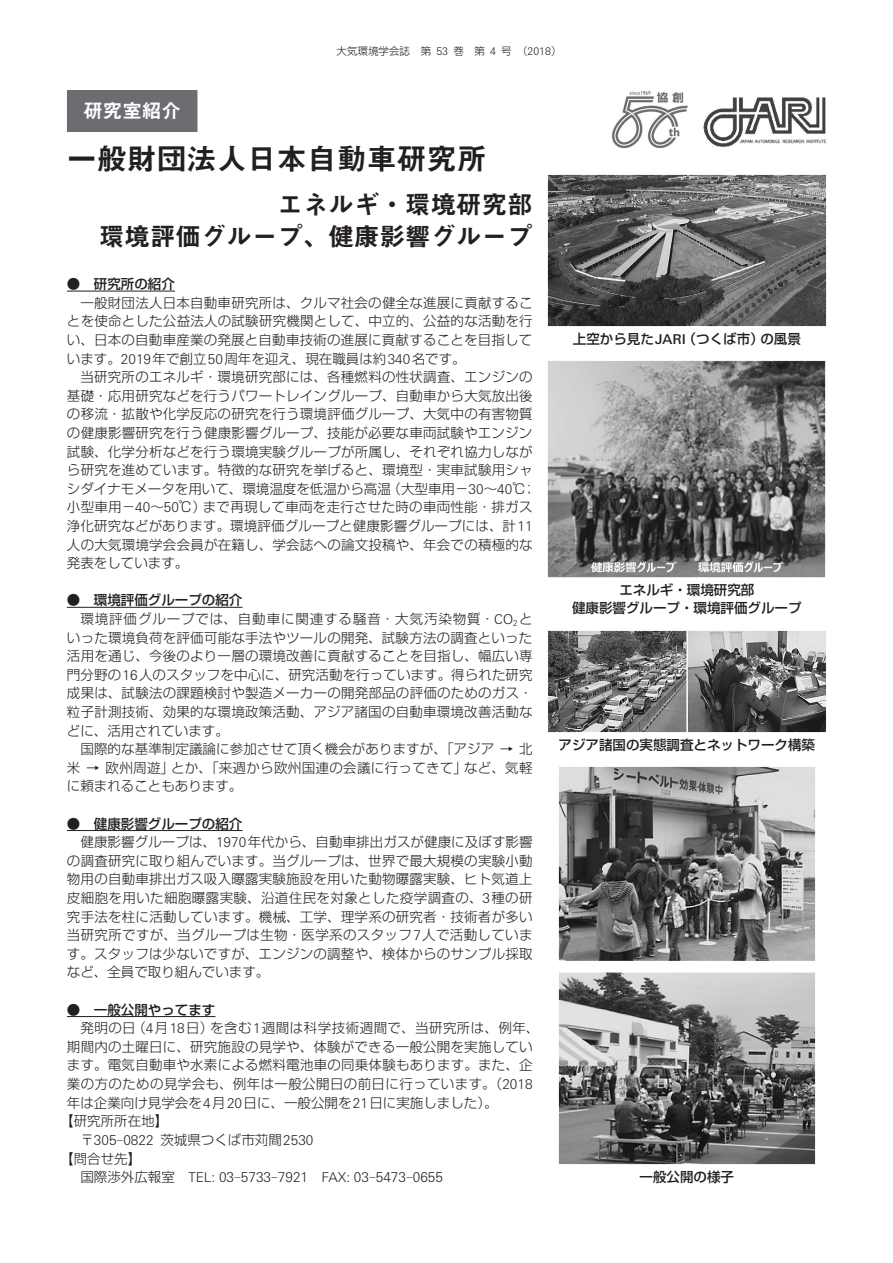
<style>
.page{position:relative;width:893px;height:1263px;background:#fff}
.page>*{position:absolute;margin:0;border:0;box-sizing:border-box;transform-origin:0 0}
.t1{font:30px "Midashi Go Pr 6 MB31";color:#231f20}
.t2{font:25.5px/31.5px "Midashi Go Pr 6 MB31";color:#231f20;text-align:right}
.t3{font:19.5px "Midashi Go Pr 6 MB31";color:#fff}
.t4{font:300 13.5px/18.6px "Shin Go Pr 6";letter-spacing:.015em;color:#231f20;text-align:justify}
.t5{font:500 13.5px/18px "Shin Go Pr 6";color:#231f20;text-align:center}
.t6{font:300 13.5px "Univers Next W1 G";color:#231f20}
.t7{font:300 13.5px "Shin Go Pr 6";letter-spacing:.035em;color:#231f20}
.t8{font:300 13.5px "Shin Go Pr 6";letter-spacing:.065em;color:#231f20}
.t9{font:300 10.5px "Shin Go Pr 6";color:#231f20}
.s1{font-family:"Univers Next W1 G"}
.s2{font-family:"Shin Go Pr 6"}
.s3{font-family:"Koz Min Pro"}
</style>
<div class="page">
<div style="left:67px;top:90px;width:130px;height:42px;background:#6c6d70"></div>
<hr style="left:67px;top:291px;width:108px;height:1px;background:#231f20">
<hr style="left:67px;top:607px;width:175px;height:1px;background:#231f20">
<hr style="left:67px;top:830px;width:175px;height:1px;background:#231f20">
<hr style="left:67px;top:1016px;width:148px;height:1px;background:#231f20">
<img style="left:548px;top:175px;width:278px;height:151px">
<img style="left:548px;top:361px;width:278px;height:216px">
<img style="left:548px;top:630px;width:278px;height:102px">
<img style="left:558px;top:767px;width:257px;height:397px">
<img style="left:612px;top:91px;width:214px;height:58px">
<p class="t9" style="left:337px;top:42px;width:226px">大気環境学会誌　第 <span class="s1">53</span> 巻　第 <span class="s1">4</span> 号　（<span class="s1">2018</span>）</p>
<h3 class="t3" style="left:83px;top:95px;width:99px">研究室紹介</h3>
<h1 class="t1" style="left:67px;top:135px;width:421px">一般財団法人日本自動車研究所</h1>
<h2 class="t2" style="left:99px;top:188px;width:435px">エネルギ・環境研究部<br>環境評価グループ、健康影響グループ</h2>
<p class="t5" style="left:67px;top:274px;width:110px">●　研究所の紹介</p>
<p class="t4" style="left:67px;top:292px;width:467px;text-indent:14px">一般財団法人日本自動車研究所は、クルマ社会の健全な進展に貢献することを使命とした公益法人の試験研究機関として、中立的、公益的な活動を行い、日本の自動車産業の発展と自動車技術の進展に貢献することを目指しています。<span class="s1">2019</span>年で創立<span class="s1">50</span>周年を迎え、現在職員は約<span class="s1">340</span>名です。</p>
<p class="t4" style="left:67px;top:366px;width:470px;text-align:left;text-indent:14px">当研究所のエネルギ・環境研究部には、各種燃料の性状調査、エンジンの基礎・応用研究などを行うパワートレイングループ、自動車から大気放出後の移流・拡散や化学反応の研究を行う環境評価グループ、大気中の有害物質の健康影響研究を行う健康影響グループ、技能が必要な車両試験やエンジン試験、化学分析などを行う環境実験グループが所属し、それぞれ協力しながら研究を進めています。特徴的な研究を挙げると、環境型・実車試験用シャシダイナモメータを用いて、環境温度を低温から高温（大型車用－<span class="s1">30</span>～<span class="s1">40</span>℃；小型車用－<span class="s1">40</span>～<span class="s1">50</span>℃）まで再現して車両を走行させた時の車両性能・排ガス浄化研究などがあります。環境評価グループと健康影響グループには、計<span class="s1">11</span>人の大気環境学会会員が在籍し、学会誌への論文投稿や、年会での積極的な発表をしています。</p>
<p class="t5" style="left:67px;top:590px;width:177px">●　環境評価グループの紹介</p>
<p class="t8" style="left:80px;top:608px;width:454px">環境評価グループでは、自動車に関連する騒音・大気汚染物質・<span class="s1">CO</span><sub>2</sub>と</p>
<p class="t4" style="left:67px;top:627px;width:467px">いった環境負荷を評価可能な手法やツールの開発、試験方法の調査といった</p>
<p class="t4" style="left:67px;top:645px;width:467px">活用を通じ、今後のより一層の環境改善に貢献することを目指し、幅広い専</p>
<p class="t4" style="left:67px;top:664px;width:467px">門分野の<span class="s1">16</span>人のスタッフを中心に、研究活動を行っています。得られた研究</p>
<p class="t4" style="left:67px;top:683px;width:467px">成果は、試験法の課題検討や製造メーカーの開発部品の評価のためのガス・</p>
<p class="t4" style="left:67px;top:701px;width:467px">粒子計測技術、効果的な環境政策活動、アジア諸国の自動車環境改善活動な</p>
<p class="t4" style="left:67px;top:720px;width:163px">どに、活用されています。</p>
<p class="t4" style="left:80px;top:738px;width:454px">国際的な基準制定議論に参加させて頂く機会がありますが、「アジア → 北</p>
<p class="t4" style="left:67px;top:757px;width:467px">米 → 欧州周遊」とか、「来週から欧州国連の会議に行ってきて」など、気軽</p>
<p class="t4" style="left:67px;top:776px;width:177px">に頼まれることもあります。</p>
<p class="t5" style="left:67px;top:814px;width:177px">●　健康影響グループの紹介</p>
<p class="t4" style="left:80px;top:831px;width:454px">健康影響グループは、<span class="s1">1970</span>年代から、自動車排出ガスが健康に及ぼす影響</p>
<p class="t4" style="left:67px;top:850px;width:467px">の調査研究に取り組んでいます。当グループは、世界で最大規模の実験小動</p>
<p class="t4" style="left:67px;top:869px;width:467px">物用の自動車排出ガス吸入曝露実験施設を用いた動物曝露実験、ヒト気道上</p>
<p class="t4" style="left:67px;top:887px;width:467px">皮細胞を用いた細胞曝露実験、沿道住民を対象とした疫学調査の、<span class="s1">3</span>種の研</p>
<p class="t4" style="left:67px;top:906px;width:467px">究手法を柱に活動しています。機械、工学、理学系の研究者・技術者が多い</p>
<p class="t4" style="left:67px;top:925px;width:467px">当研究所ですが、当グループは生物・医学系のスタッフ<span class="s1">7</span>人で活動していま</p>
<p class="t4" style="left:67px;top:943px;width:467px">す。スタッフは少ないですが、エンジンの調整や、検体からのサンプル採取</p>
<p class="t4" style="left:67px;top:962px;width:204px">など、全員で取り組んでいます。</p>
<p class="t5" style="left:67px;top:1000px;width:150px">●　一般公開やってます</p>
<p class="t7" style="left:80px;top:1017px;width:460px">発明の日（<span class="s1">4</span>月<span class="s1">18</span>日）を含む<span class="s1">1</span>週間は科学技術週間で、当研究所は、例年、</p>
<p class="t4" style="left:67px;top:1036px;width:467px">期間内の土曜日に、研究施設の見学や、体験ができる一般公開を実施してい</p>
<p class="t4" style="left:67px;top:1055px;width:467px">ます。電気自動車や水素による燃料電池車の同乗体験もあります。また、企</p>
<p class="t4" style="left:67px;top:1073px;width:467px">業の方のための見学会も、例年は一般公開日の前日に行っています。（<span class="s1">2018</span></p>
<p class="t4" style="left:67px;top:1092px;width:432px">年は企業向け見学会を<span class="s1">4</span>月<span class="s1">20</span>日に、一般公開を<span class="s1">21</span>日に実施しました）。</p>
<p class="t4" style="left:60px;top:1111px;width:109px">【研究所所在地】</p>
<p class="t6" style="left:80px;top:1132px;width:235px"><span class="s2">〒</span>305<span class="s3">‒</span>0822 <span class="s2">茨城県つくば市苅間</span>2530</p>
<p class="t4" style="left:60px;top:1148px;width:82px">【問合せ先】</p>
<p class="t6" style="left:80px;top:1169px;width:364px"><span class="s2">国際渉外広報室　</span>TEL: 03<span class="s3">‒</span>5733<span class="s3">‒</span>7921 FAX: 03<span class="s3">‒</span>5473<span class="s3">‒</span>0655</p>
<p class="t5" style="left:573px;top:329px;width:229px">上空から見た<span class="s1">JARI</span>（つくば市）の風景</p>
<p class="t5" style="left:572px;top:580px;width:231px">エネルギ・環境研究部<br>健康影響グループ・環境評価グループ</p>
<p class="t5" style="left:559px;top:735px;width:258px">アジア諸国の実態調査とネットワーク構築</p>
<p class="t5" style="left:640px;top:1167px;width:96px">一般公開の様子</p>
</div>
